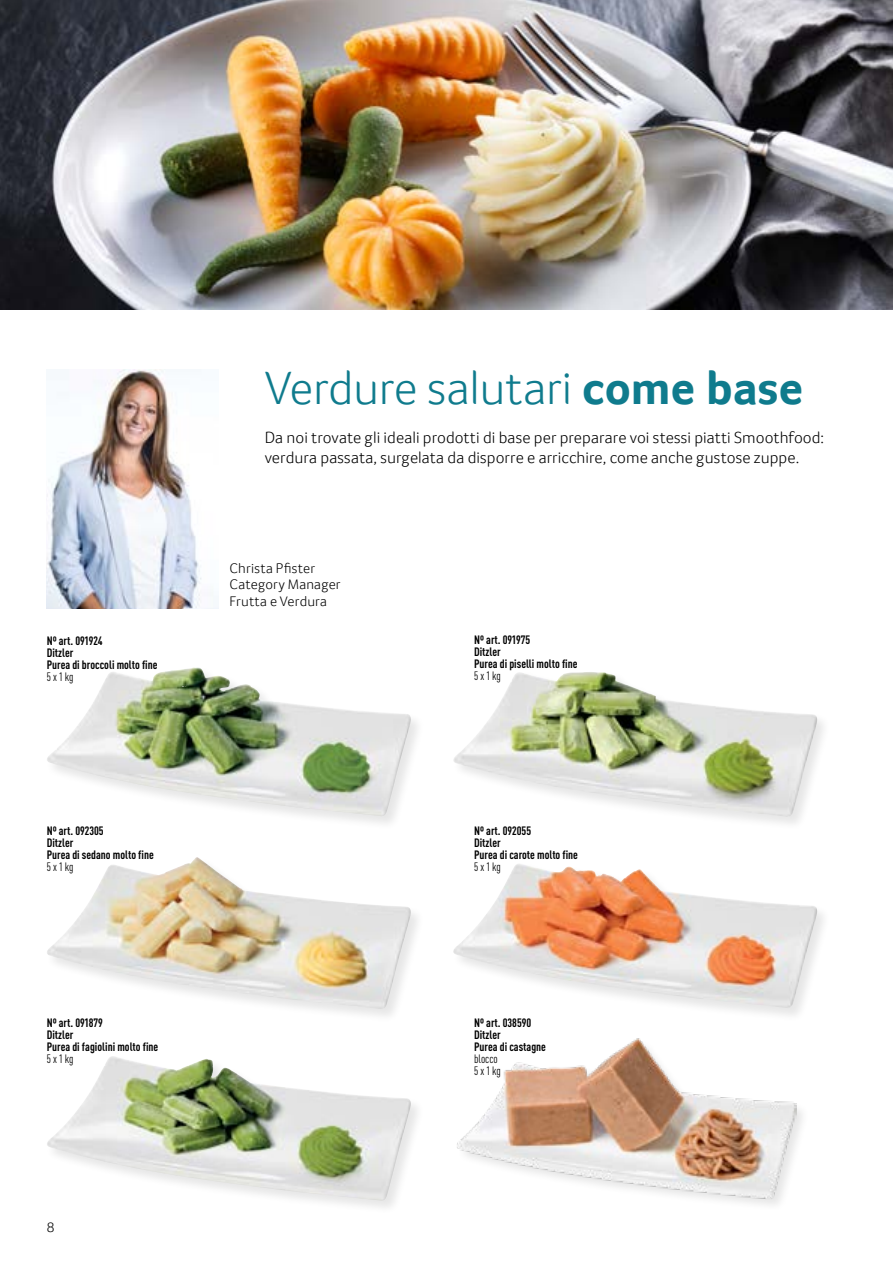
<style>
.page{position:relative;width:893px;height:1263px;background:#fff}
.page>*{position:absolute;margin:0;border:0;box-sizing:border-box;transform-origin:0 0}
.Rubriktitel_GRAU_32_34{font:300 48px "Transgourmet";letter-spacing:-.01em;color:#0f7b8d}
.grundtext_Flattersatz{font:300 16.5px/19.5px "Transgourmet";letter-spacing:.005em;color:#000}
.Namensauszeichnung{font:300 14.25px "Transgourmet";letter-spacing:.01em;color:#000}
.t1{font:700 condensed 12px/12px "DINOT";color:#000}
.t2{font:condensed 12px "DINOT";letter-spacing:-.01em;color:#000}
.s1{font-weight:700}
</style>
<div class="page">
<img style="left:0;top:0;width:893px;height:310px">
<img style="left:47px;top:370px;width:172px;height:239px">
<img style="left:47px;top:857px;width:364px;height:153px">
<img style="left:453px;top:864px;width:364px;height:145px">
<img style="left:47px;top:1056px;width:364px;height:146px">
<img style="left:457px;top:1038px;width:340px;height:162px">
<img style="left:47px;top:667px;width:364px;height:151px">
<img style="left:453px;top:672px;width:364px;height:146px">
<p class="t1" style="left:47px;top:634px;width:57px">Nº art. 091924</p>
<p class="t1" style="left:47px;top:646px;width:112px">Ditzler<br>Purea di broccoli molto fine</p>
<p class="t2" style="left:47px;top:670px;width:28px">5 x 1 kg</p>
<p class="t1" style="left:47px;top:825px;width:58px">Nº art. 092305</p>
<p class="t1" style="left:47px;top:837px;width:109px">Ditzler<br>Purea di sedano molto fine</p>
<p class="t2" style="left:47px;top:860px;width:28px">5 x 1 kg</p>
<p class="t1" style="left:47px;top:1016px;width:57px">Nº art. 091879</p>
<p class="t1" style="left:47px;top:1028px;width:113px">Ditzler<br>Purea di fagiolini molto fine</p>
<p class="t2" style="left:47px;top:1051px;width:28px">5 x 1 kg</p>
<p class="Namensauszeichnung" style="left:47px;top:1219px;width:9px">8</p>
<p class="Rubriktitel_GRAU_32_34" style="left:265px;top:360px;width:540px">Verdure salutari <span class="s1">come base</span></p>
<p class="grundtext_Flattersatz" style="left:265px;top:428px;width:561px">Da noi trovate gli ideali prodotti di base per preparare voi stessi piatti Smoothfood: verdura passata, surgelata da disporre e arricchire, come anche gustose zuppe.</p>
<p class="Namensauszeichnung" style="left:230px;top:560px;width:87px">Christa Pfister</p>
<p class="Namensauszeichnung" style="left:230px;top:576px;width:112px">Category Manager</p>
<p class="Namensauszeichnung" style="left:230px;top:593px;width:99px">Frutta e Verdura</p>
<p class="t1" style="left:474px;top:633px;width:57px">Nº art. 091975</p>
<p class="t1" style="left:474px;top:645px;width:105px">Ditzler<br>Purea di piselli molto fine</p>
<p class="t2" style="left:474px;top:669px;width:28px">5 x 1 kg</p>
<p class="t1" style="left:474px;top:825px;width:58px">Nº art. 092055</p>
<p class="t1" style="left:474px;top:837px;width:105px">Ditzler<br>Purea di carote molto fine</p>
<p class="t2" style="left:474px;top:860px;width:28px">5 x 1 kg</p>
<p class="t1" style="left:474px;top:1016px;width:59px">Nº art. 038590</p>
<p class="t1" style="left:474px;top:1028px;width:73px">Ditzler<br>Purea di castagne</p>
<p class="t2" style="left:474px;top:1051px;width:25px">blocco</p>
<p class="t2" style="left:474px;top:1063px;width:28px">5 x 1 kg</p>
</div>
